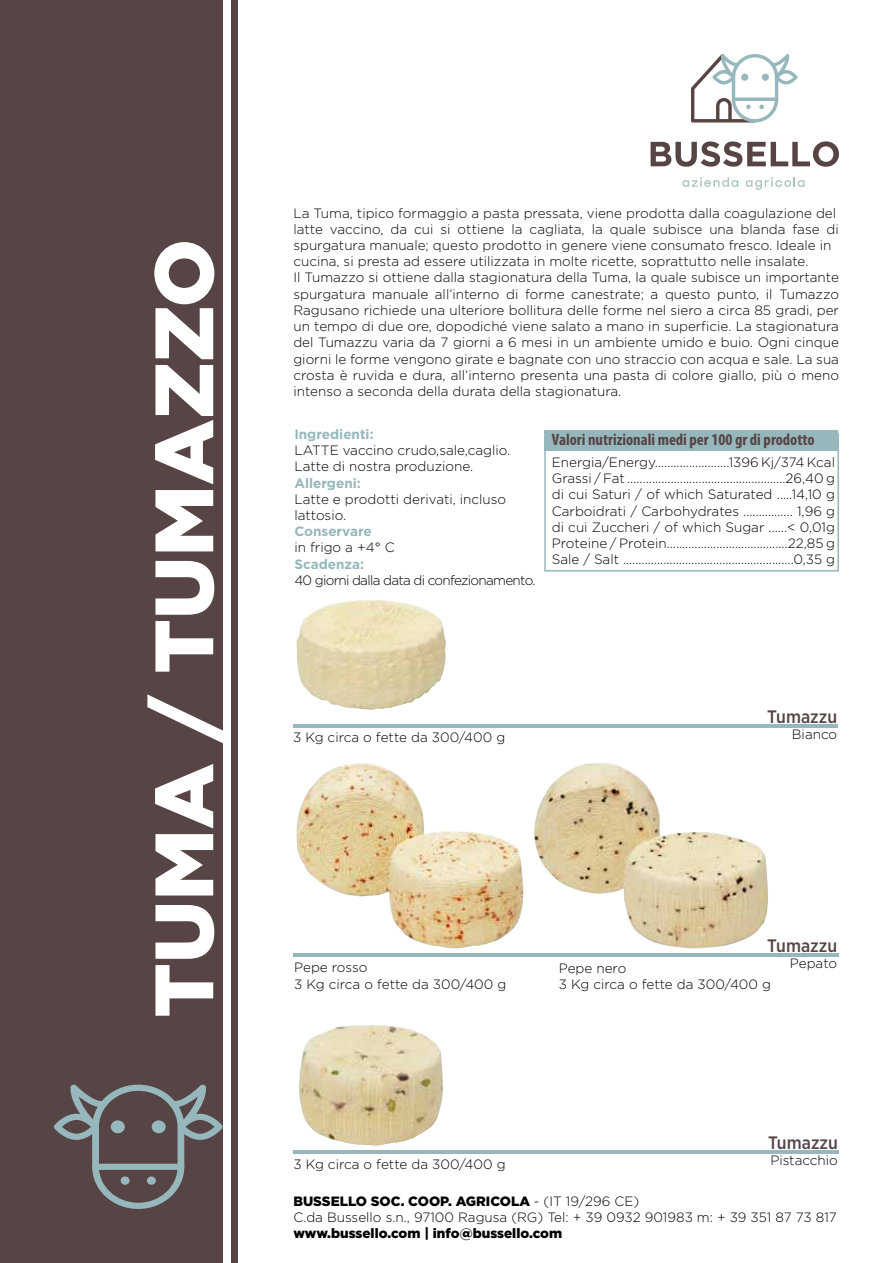
<style>
.page{position:relative;width:893px;height:1263px;background:#fff}
.page>*{position:absolute;margin:0;border:0;box-sizing:border-box;transform-origin:0 0}
.t1{font:900 82.5px "Gotham";color:#fff}
.t2{font:500 18px "Gotham Narrow";color:#574444}
.t3{font:700 condensed 16.5px "Myriad Pro";color:#574444}
.t4{font:300 13.5px/16.2px "Gotham";color:#000}
.t5{font:700 13.5px "Gotham";color:#96b7bc}
.t6{font:300 13.5px "Gotham";letter-spacing:-.05em;color:#000}
.t7{font:900 13.5px "Gotham";color:#000}
.s1{font-weight:900}
</style>
<div class="page">
<div style="left:0;top:0;width:222px;height:1263px;background:#574444"></div>
<div style="left:232px;top:0;width:6px;height:1263px;background:#574444"></div>
<hr style="left:293px;top:725px;width:545px;height:3px;background:#96b7bc">
<hr style="left:293px;top:954px;width:546px;height:3px;background:#96b7bc">
<hr style="left:293px;top:1151px;width:546px;height:3px;background:#96b7bc">
<svg style="left:691px;top:54px;width:107px;height:68px"></svg>
<svg style="left:651px;top:141px;width:188px;height:26px"></svg>
<svg style="left:682px;top:177px;width:56px;height:10px"></svg>
<svg style="left:746px;top:177px;width:58px;height:13px"></svg>
<div style="left:544px;top:433px;width:295px;height:139px;border:2px solid #96b7bc"></div>
<div style="left:544px;top:430px;width:294px;height:20px;background:#96b7bc"></div>
<svg style="left:54px;top:1084px;width:169px;height:125px"></svg>
<img style="left:296px;top:600px;width:150px;height:110px">
<img style="left:296px;top:763px;width:227px;height:185px">
<img style="left:534px;top:763px;width:234px;height:185px">
<img style="left:299px;top:1025px;width:144px;height:120px">
<h1 class="t1" style="left:136px;top:1017px;width:780px;rotate:-90deg">TUMA / TUMAZZO</h1>
<p class="t4" style="left:293px;top:205px;width:547px">La Tuma, tipico formaggio a pasta pressata, viene prodotta dalla coagulazione del latte vaccino, da cui si ottiene la cagliata, la quale subisce una blanda fase di spurgatura manuale; questo prodotto in genere viene consumato fresco. Ideale in cucina, si presta ad essere utilizzata in molte ricette, soprattutto nelle insalate.<br>Il Tumazzo si ottiene dalla stagionatura della Tuma, la quale subisce un importante spurgatura manuale all’interno di forme canestrate; a questo punto, il Tumazzo Ragusano richiede una ulteriore bollitura delle forme nel siero a circa 85 gradi, per un tempo di due ore, dopodiché viene salato a mano in superficie. La stagionatura del Tumazzu varia da 7 giorni a 6 mesi in un ambiente umido e buio. Ogni cinque giorni le forme vengono girate e bagnate con uno straccio con acqua e sale. La sua crosta è ruvida e dura, all’interno presenta una pasta di colore giallo, più o meno intenso a seconda della durata della stagionatura.</p>
<p class="t5" style="left:294px;top:426px;width:81px">Ingredienti:</p>
<p class="t4" style="left:294px;top:442px;width:217px">LATTE vaccino crudo,sale,caglio.<br>Latte di nostra produzione.</p>
<p class="t5" style="left:294px;top:475px;width:68px">Allergeni:</p>
<p class="t4" style="left:294px;top:491px;width:213px">Latte e prodotti derivati, incluso lattosio.</p>
<p class="t5" style="left:294px;top:524px;width:79px">Conservare</p>
<p class="t4" style="left:294px;top:539px;width:102px">in frigo a +4° C</p>
<p class="t5" style="left:294px;top:556px;width:71px">Scadenza:</p>
<p class="t6" style="left:294px;top:573px;width:243px">40 giorni dalla data di confezionamento.</p>
<p class="t3" style="left:552px;top:430px;width:264px">Valori nutrizionali medi per 100 gr di prodotto</p>
<p class="t4" style="left:552px;top:454px;width:285px;text-align:justify">Energia/Energy........................1396 Kj/374 Kcal Grassi / Fat ...................................................26,40 g di cui Saturi / of which Saturated .....14,10 g Carboidrati / Carbohydrates ................ 1,96 g di cui Zuccheri / of which Sugar ......&lt; 0,01g Proteine / Protein.......................................22,85 g Sale / Salt .......................................................0,35 g</p>
<p class="t4" style="left:293px;top:729px;width:214px">3 Kg circa o fette da 300/400 g</p>
<h2 class="t2" style="left:767px;top:705px;width:71px">Tumazzu</h2>
<p class="t4" style="left:792px;top:726px;width:47px">Bianco</p>
<h2 class="t2" style="left:767px;top:934px;width:71px">Tumazzu</h2>
<p class="t4" style="left:790px;top:955px;width:49px">Pepato</p>
<p class="t4" style="left:294px;top:959px;width:214px">Pepe rosso<br>3 Kg circa o fette da 300/400 g</p>
<p class="t4" style="left:559px;top:959px;width:214px">Pepe nero<br>3 Kg circa o fette da 300/400 g</p>
<p class="t4" style="left:293px;top:1156px;width:214px">3 Kg circa o fette da 300/400 g</p>
<h2 class="t2" style="left:768px;top:1131px;width:71px">Tumazzu</h2>
<p class="t4" style="left:770px;top:1152px;width:69px">Pistacchio</p>
<p class="t4" style="left:293px;top:1193px;width:545px"><span class="s1">BUSSELLO SOC. COOP. AGRICOLA</span> - (IT 19/296 CE)<br>C.da Bussello s.n., 97100 Ragusa (RG) Tel: + 39 0932 901983 m: + 39 351 87 73 817</p>
<p class="t7" style="left:293px;top:1225px;width:270px">www.bussello.com | info@bussello.com</p>
</div>
